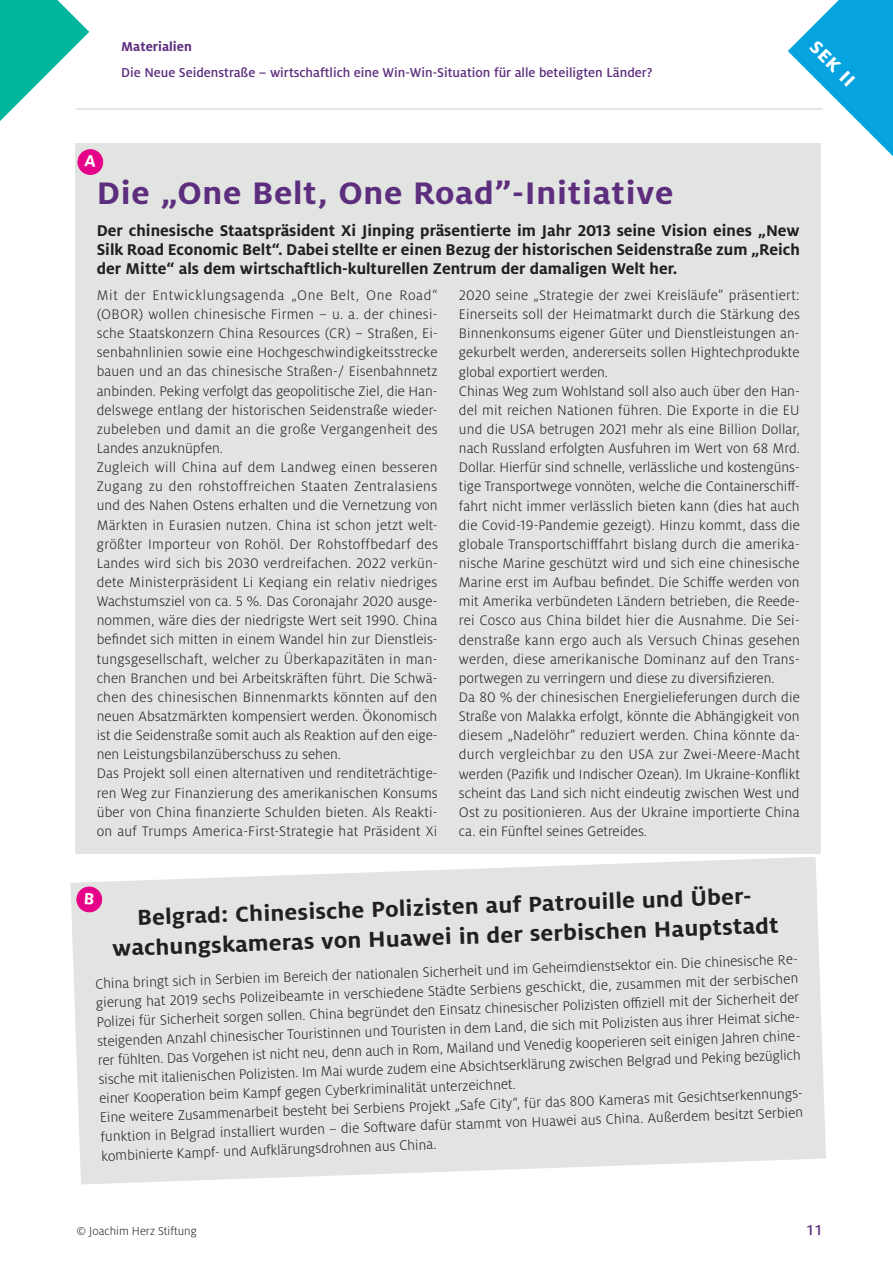
<style>
.page{position:relative;width:893px;height:1263px;background:#fff}
.page>*{position:absolute;margin:0;border:0;box-sizing:border-box;transform-origin:0 0}
.t1{font:700 34.5px "Milo OT";letter-spacing:.02em;color:#5e2e7e;scale:1.05 1}
.t2{font:700 24px/30px "Milo OT";color:#231f20;text-align:center;scale:1.05 1}
.t3{font:700 24px "Milo OT";color:#fff}
.t4{font:700 17.25px/19.2px "Milo OT";color:#231f20;text-align:justify}
.t5{font:500 15.75px "Milo OT";color:#5e2e7e}
.t6{font:300 15.3px/19.2px "Milo OT";letter-spacing:.01em;color:#231f20}
.t7{font:500 14.25px "Milo OT";color:#5e2e7e}
.t8{font:700 14.25px "Milo OT";color:#5e2e7e}
.t9{font:300 12.75px "Milo OT";color:#231f20}
</style>
<div class="page">
<svg style="left:0;top:0;width:89px;height:121px"></svg>
<svg style="left:788px;top:0;width:105px;height:156px"></svg>
<hr style="left:77px;top:108px;width:746px;height:2px;background:#d1d2d4">
<div style="left:75px;top:143px;width:746px;height:710px;background:#e2e4e2"></div>
<svg style="left:70px;top:857px;width:756px;height:327px;background:#e4e6e4"></svg>
<svg style="left:76px;top:886px;width:27px;height:26px"></svg>
<svg style="left:77px;top:149px;width:27px;height:26px"></svg>
<p class="t8" style="left:121px;top:39px;width:72px">Materialien</p>
<p class="t7" style="left:121px;top:64px;width:533px">Die Neue Seidenstraße – wirtschaftlich eine Win-Win-Situation für alle beteiligten Länder?</p>
<h2 class="t3" style="left:823px;top:33px;width:57px;rotate:45deg">sek II</h2>
<h1 class="t1" style="left:97px;top:174px;width:551px">Die „One Belt, One Road”-Initiative</h1>
<p class="t4" style="left:97px;top:221px;width:705px">Der chinesische Staatspräsident Xi Jinping präsentierte im Jahr 2013 seine Vision eines „New Silk Road Economic Belt“. Dabei stellte er einen Bezug der historischen Seidenstraße zum „Reich der Mitte“ als dem wirtschaftlich-kulturellen Zentrum der damaligen Welt her.</p>
<p class="t6" style="left:97px;top:286px;width:343px">Mit der Entwicklungsagenda „One Belt, One Road“ (OBOR) wollen chinesische Firmen – u. a. der chinesi&shy;sche Staatskonzern China Resources (CR) – Straßen, Ei&shy;senbahnlinien sowie eine Hochgeschwindigkeitsstrecke bauen und an das chinesische Straßen-/ Eisenbahnnetz anbinden. Peking verfolgt das geopolitische Ziel, die Han&shy;delswege entlang der historischen Seidenstraße wieder&shy;zubeleben und damit an die große Vergangenheit des Landes anzuknüpfen.<br>Zugleich will China auf dem Landweg einen besseren Zugang zu den rohstoffreichen Staaten Zentralasiens und des Nahen Ostens erhalten und die Vernetzung von Märkten in Eurasien nutzen. China ist schon jetzt welt&shy;größter Importeur von Rohöl. Der Rohstoffbedarf des Landes wird sich bis 2030 verdreifachen. 2022 verkün&shy;dete Ministerpräsident Li Keqiang ein relativ niedriges Wachstumsziel von ca. 5 %. Das Coronajahr 2020 ausge&shy;nommen, wäre dies der niedrigste Wert seit 1990. China befindet sich mitten in einem Wandel hin zur Dienstleis&shy;tungsgesellschaft, welcher zu Überkapazitäten in man&shy;chen Branchen und bei Arbeitskräften führt. Die Schwä&shy;chen des chinesischen Binnenmarkts könnten auf den neuen Absatzmärkten kompensiert werden. Ökonomisch ist die Seidenstraße somit auch als Reaktion auf den eige&shy;nen Leistungsbilanzüberschuss zu sehen.<br>Das Projekt soll einen alternativen und renditeträchtige&shy;ren Weg zur Finanzierung des amerikanischen Konsums über von China finanzierte Schulden bieten. Als Reakti&shy;on auf Trumps America-First-Strategie hat Präsident Xi</p>
<p class="t6" style="left:459px;top:286px;width:343px">2020 seine „Strategie der zwei Kreisläufe” präsentiert:<br>Einerseits soll der Heimatmarkt durch die Stärkung des Binnenkonsums eigener Güter und Dienstleistungen an&shy;gekurbelt werden, andererseits sollen Hightechprodukte global exportiert werden.<br>Chinas Weg zum Wohlstand soll also auch über den Han&shy;del mit reichen Nationen führen. Die Exporte in die EU und die USA betrugen 2021 mehr als eine Billion Dollar, nach Russland erfolgten Ausfuhren im Wert von 68 Mrd.<br>Dollar. Hierfür sind schnelle, verlässliche und kostengüns&shy;tige Transportwege vonnöten, welche die Containerschiff&shy;fahrt nicht immer verlässlich bieten kann (dies hat auch die Covid-19-Pandemie gezeigt). Hinzu kommt, dass die globale Transportschifffahrt bislang durch die amerika&shy;nische Marine geschützt wird und sich eine chinesische Marine erst im Aufbau befindet. Die Schiffe werden von mit Amerika verbündeten Ländern betrieben, die Reede&shy;rei Cosco aus China bildet hier die Ausnahme. Die Sei&shy;denstraße kann ergo auch als Versuch Chinas gesehen werden, diese amerikanische Dominanz auf den Trans&shy;portwegen zu verringern und diese zu diversifizieren.<br>Da 80 % der chinesischen Energielieferungen durch die Straße von Malakka erfolgt, könnte die Abhängigkeit von diesem „Nadelöhr” reduziert werden. China könnte da&shy;durch vergleichbar zu den USA zur Zwei-Meere-Macht werden (Pazifik und Indischer Ozean). Im Ukraine-Konflikt scheint das Land sich nicht eindeutig zwischen West und Ost zu positionieren. Aus der Ukraine importierte China ca. ein Fünftel seines Getreides.</p>
<h2 class="t2" style="left:111px;top:903px;width:636px;rotate:-2deg">Belgrad: Chinesische Polizisten auf Patrouille und Über&shy;wachungskameras von Huawei in der serbischen Hauptstadt</h2>
<p class="t6" style="left:95px;top:974px;width:707px;rotate:-2deg">China bringt sich in Serbien im Bereich der nationalen Sicherheit und im Geheimdienstsektor ein. Die chinesische Re&shy;gierung hat 2019 sechs Polizeibeamte in verschiedene Städte Serbiens geschickt, die, zusammen mit der serbischen Polizei für Sicherheit sorgen sollen. China begründet den Einsatz chinesischer Polizisten offi ziell mit der Sicherheit der steigenden Anzahl chinesischer Touristinnen und Touristen in dem Land, die sich mit Polizisten aus ihrer Heimat siche&shy;rer fühlten. Das Vorgehen ist nicht neu, denn auch in Rom, Mailand und Venedig kooperieren seit einigen Jahren chine&shy;sische mit italienischen Polizisten. Im Mai wurde zudem eine Absichtserklärung zwischen Belgrad und Peking bezüglich einer Kooperation beim Kampf gegen Cyberkriminalität unterzeichnet.<br>Eine weitere Zusammenarbeit besteht bei Serbiens Projekt „Safe City“, für das 800 Kameras mit Gesichtserkennungs&shy;funktion in Belgrad installiert wurden – die Software dafür stammt von Huawei aus China. Außerdem besitzt Serbien kombinierte Kampf- und Aufklärungsdrohnen aus China.</p>
<p class="t9" style="left:77px;top:1224px;width:122px">© Joachim Herz Stiftung</p>
<p class="t5" style="left:806px;top:1222px;width:18px">11</p>
</div>
